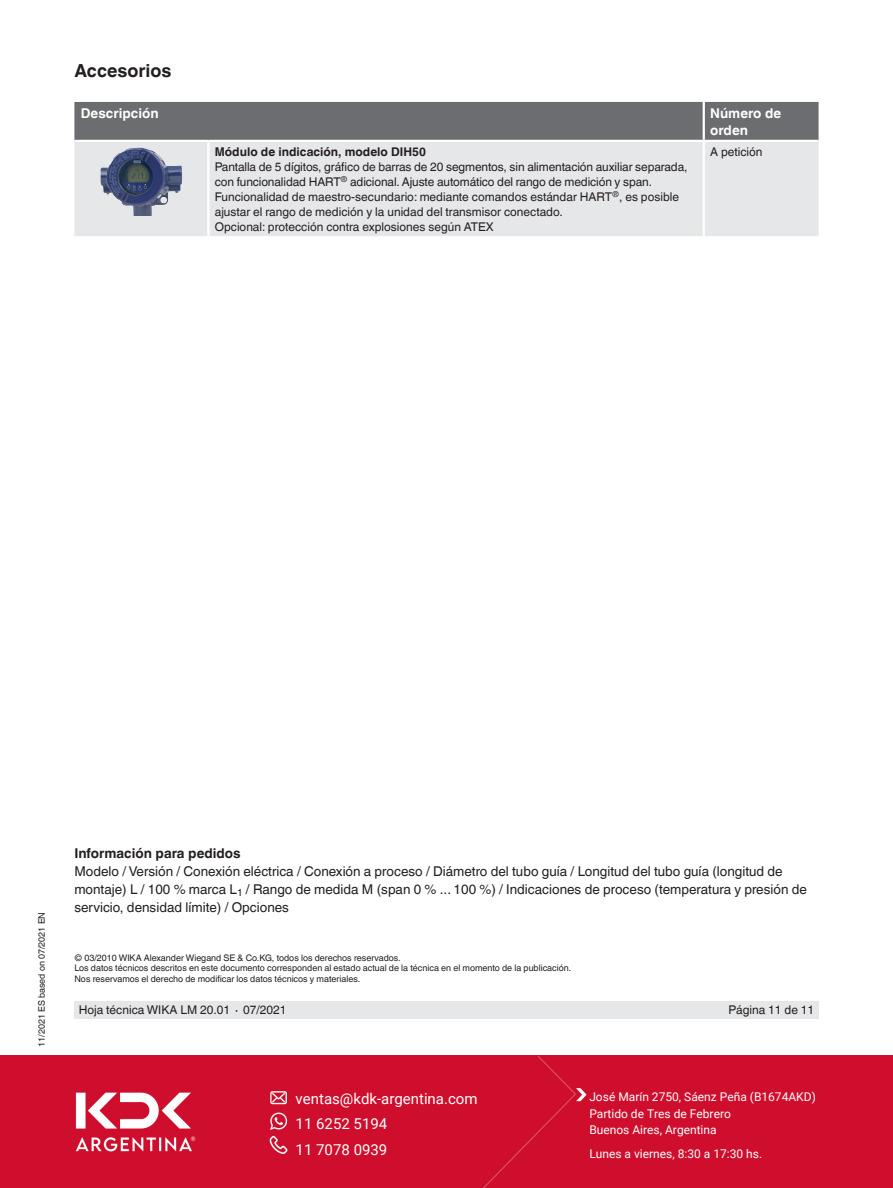
<style>
.page{position:relative;width:893px;height:1188px;background:#fff}
.page>*{position:absolute;margin:0;border:0;box-sizing:border-box;transform-origin:0 0}
.t1{font:700 18px "Helvetica World";color:#231f20}
.t2{font:15px/25.2px "Roboto";color:#fff}
.t3{font:13.5px/18px "Helvetica World";color:#231f20}
.t4{font:700 13.5px/16.5px "Helvetica World";color:#fff}
.t5{font:700 13.5px "Helvetica World";color:#231f20}
.t6{font:12px/15px "Helvetica World";color:#231f20}
.t7{font:12px/16.5px "Roboto";color:#fff}
.t8{font:700 12px "Helvetica World";color:#231f20}
.t9{font:9px/10.5px "Helvetica World";color:#231f20}
</style>
<div class="page">
<div style="left:74px;top:1001px;width:745px;height:17px;background:#e6e7e9"></div>
<div style="left:74px;top:102px;width:745px;height:38px;background:#6c6d70"></div>
<div style="left:74px;top:142px;width:745px;height:94px;background:#e6e7e9"></div>
<hr style="left:703px;top:102px;width:2px;height:38px;background:#fff">
<hr style="left:207px;top:142px;width:2px;height:94px;background:#fff">
<hr style="left:703px;top:142px;width:2px;height:94px;background:#fff">
<img style="left:113px;top:148px;width:25px;height:12px">
<div style="left:0;top:1056px;width:893px;height:132px;background:#cf0e2d"></div>
<h1 class="t1" style="left:74px;top:60px;width:99px">Accesorios</h1>
<p class="t4" style="left:81px;top:105px;width:79px">Descripción</p>
<p class="t4" style="left:710px;top:105px;width:73px">Número de orden</p>
<p class="t8" style="left:215px;top:145px;width:213px">Módulo de indicación, modelo DIH50</p>
<p class="t6" style="left:215px;top:159px;width:474px">Pantalla de 5 dígitos, gráfico de barras de 20 segmentos, sin alimentación auxiliar separada, con funcionalidad HART<sup>®</sup> adicional. Ajuste automático del rango de medición y span.<br>Funcionalidad de maestro-secundario: mediante comandos estándar HART<sup>®</sup>, es posible ajustar el rango de medición y la unidad del transmisor conectado.<br>Opcional: protección contra explosiones según ATEX</p>
<p class="t6" style="left:710px;top:144px;width:54px">A petición</p>
<p class="t9" style="left:36px;top:1047px;width:136px;rotate:-90deg">11/2021 ES based on 07/2021 EN</p>
<p class="t5" style="left:74px;top:845px;width:168px">Información para pedidos</p>
<p class="t3" style="left:74px;top:862px;width:734px">Modelo / Versión / Conexión eléctrica / Conexión a proceso / Diámetro del tubo guía / Longitud del tubo guía (longitud de montaje) L / 100 % marca L<sub>1</sub> / Rango de medida M (span 0 % ... 100 %) / Indicaciones de proceso (temperatura y presión de servicio, densidad límite) / Opciones</p>
<p class="t9" style="left:74px;top:953px;width:498px">© 03/2010 WIKA Alexander Wiegand SE &amp; Co.KG, todos los derechos reservados.<br>Los datos técnicos descritos en este documento corresponden al estado actual de la técnica en el momento de la publicación.<br>Nos reservamos el derecho de modificar los datos técnicos y materiales.</p>
<p class="t6" style="left:79px;top:1002px;width:209px">Hoja técnica WIKA LM 20.01 ∙ 07/2021</p>
<p class="t6" style="left:728px;top:1002px;width:87px">Página 11 de 11</p>
<p class="t2" style="left:296px;top:1086px;width:183px">ventas@kdk-argentina.com<br>11 6252 5194<br>11 7078 0939</p>
<p class="t7" style="left:589px;top:1088px;width:228px">José Marín 2750, Sáenz Peña (B1674AKD)<br>Partido de Tres de Febrero<br>Buenos Aires, Argentina</p>
<p class="t7" style="left:589px;top:1145px;width:174px">Lunes a viernes, 8:30 a 17:30 hs.</p>
</div>
